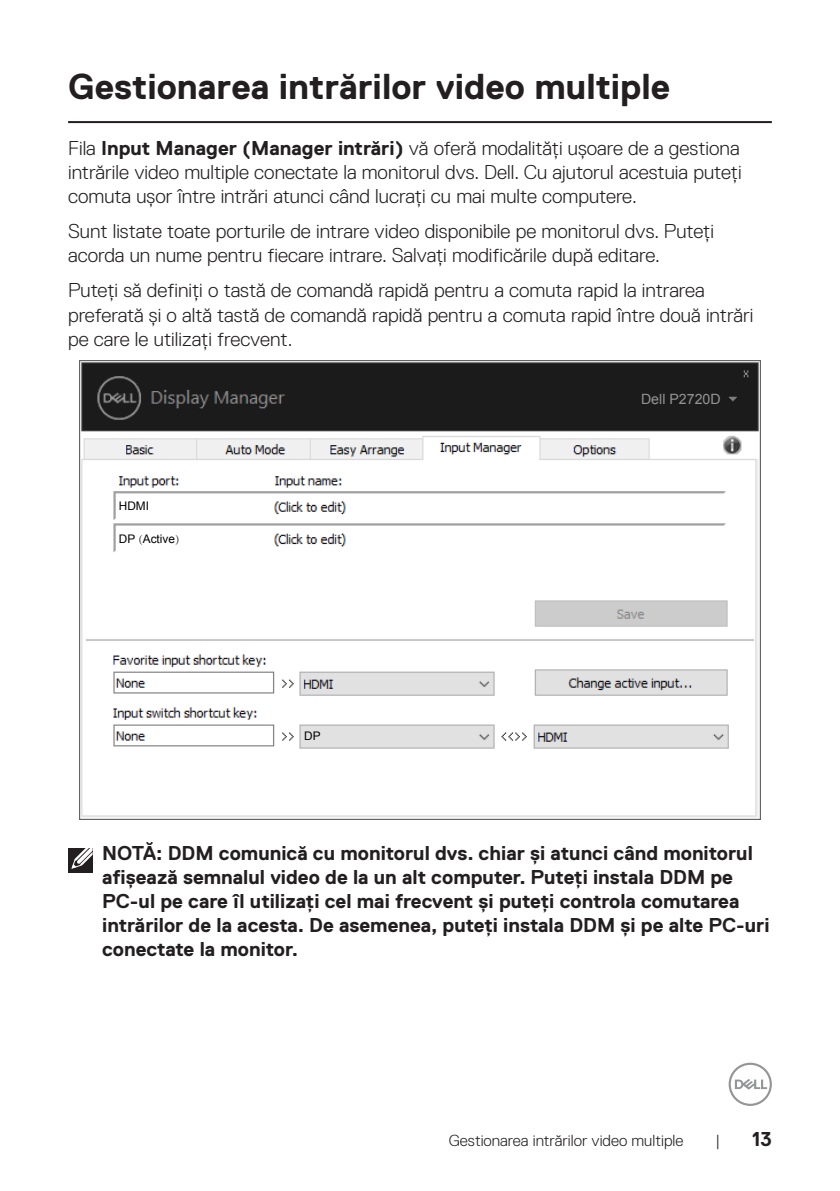
<style>
.page{position:relative;width:840px;height:1191px;background:#fff}
.page>*{position:absolute;margin:0;border:0;box-sizing:border-box;transform-origin:0 0}
.Head_1{font:700 36px "Dell Replica";color:#231f20}
.Paragraph{font:300 20px/24px "Dell Replica";color:#231f20}
.Note{font:700 20px/24px "Dell Replica";color:#231f20}
.t1{font:300 16px "Dell Replica";color:#231f20}
.t2{font:14.2px "Arial";color:#939393}
.t3{font:11.8px "Arial";color:#000}
.s1{font-weight:700}
.s2{font-family:"Adobe Song Std";font-weight:300}
</style>
<div class="page">
<svg style="left:728px;top:1062px;width:43px;height:44px"></svg>
<hr style="left:68px;top:121px;width:703px;height:2px;background:#231f20">
<img style="left:79px;top:361px;width:681px;height:458px">
<div style="left:118px;top:499px;width:30px;height:15px;background:#fff"></div>
<div style="left:118px;top:531px;width:39px;height:15px;background:#fff"></div>
<div style="left:334px;top:677px;width:15px;height:13px;background:#e1e1e1"></div>
<div style="left:567px;top:729px;width:16px;height:14px;background:#e1e1e1"></div>
<div style="left:620px;top:389px;width:104px;height:21px;background:#1b1b1b"></div>
<div style="left:109px;top:554px;width:623px;height:36px;background:#fff"></div>
<div style="left:68px;top:848px;width:24px;height:24px;background:#231f20"></div>
<svg style="left:71px;top:848px;width:22px;height:21px"></svg>
<p class="Head_1" style="left:68px;top:66px;width:603px">Gestionarea intrărilor video multiple</p>
<p class="Paragraph" style="left:68px;top:136px;width:674px;text-align:justify">Fila <span class="s1">Input Manager (Manager intrări)</span> vă oferă modalități ușoare de a gestiona intrările video multiple conectate la monitorul dvs. Dell. Cu ajutorul acestuia puteți comuta ușor între intrări atunci când lucrați cu mai multe computere.</p>
<p class="Paragraph" style="left:68px;top:219px;width:647px">Sunt listate toate porturile de intrare video disponibile pe monitorul dvs. Puteți acorda un nume pentru fiecare intrare. Salvați modificările după editare.</p>
<p class="Paragraph" style="left:68px;top:279px;width:686px">Puteți să definiți o tastă de comandă rapidă pentru a comuta rapid la intrarea preferată și o altă tastă de comandă rapidă pentru a comuta rapid între două intrări pe care le utilizați frecvent.</p>
<p class="t3" style="left:119px;top:498px;width:32px">HDMI</p>
<p class="t3" style="left:119px;top:531px;width:62px">DP <span class="s2">(</span>Active<span class="s2">)</span></p>
<p class="t3" style="left:304px;top:728px;width:18px">DP</p>
<p class="t2" style="left:640px;top:390px;width:81px">Dell P2720D</p>
<p class="Note" style="left:102px;top:841px;width:668px">NOTĂ: DDM comunică cu monitorul dvs. chiar și atunci când monitorul afișează semnalul video de la un alt computer. Puteți instala DDM pe PC-ul pe care îl utilizați cel mai frecvent și puteți controla comutarea intrărilor de la acesta. De asemenea, puteți instala DDM și pe alte PC-uri conectate la monitor.</p>
<p class="t1" style="left:448px;top:1131px;width:236px">Gestionarea intrărilor video multiple</p>
<p class="t1" style="left:715px;top:1131px;width:6px">|</p>
<p class="Note" style="left:751px;top:1126px;width:21px">13</p>
</div>
